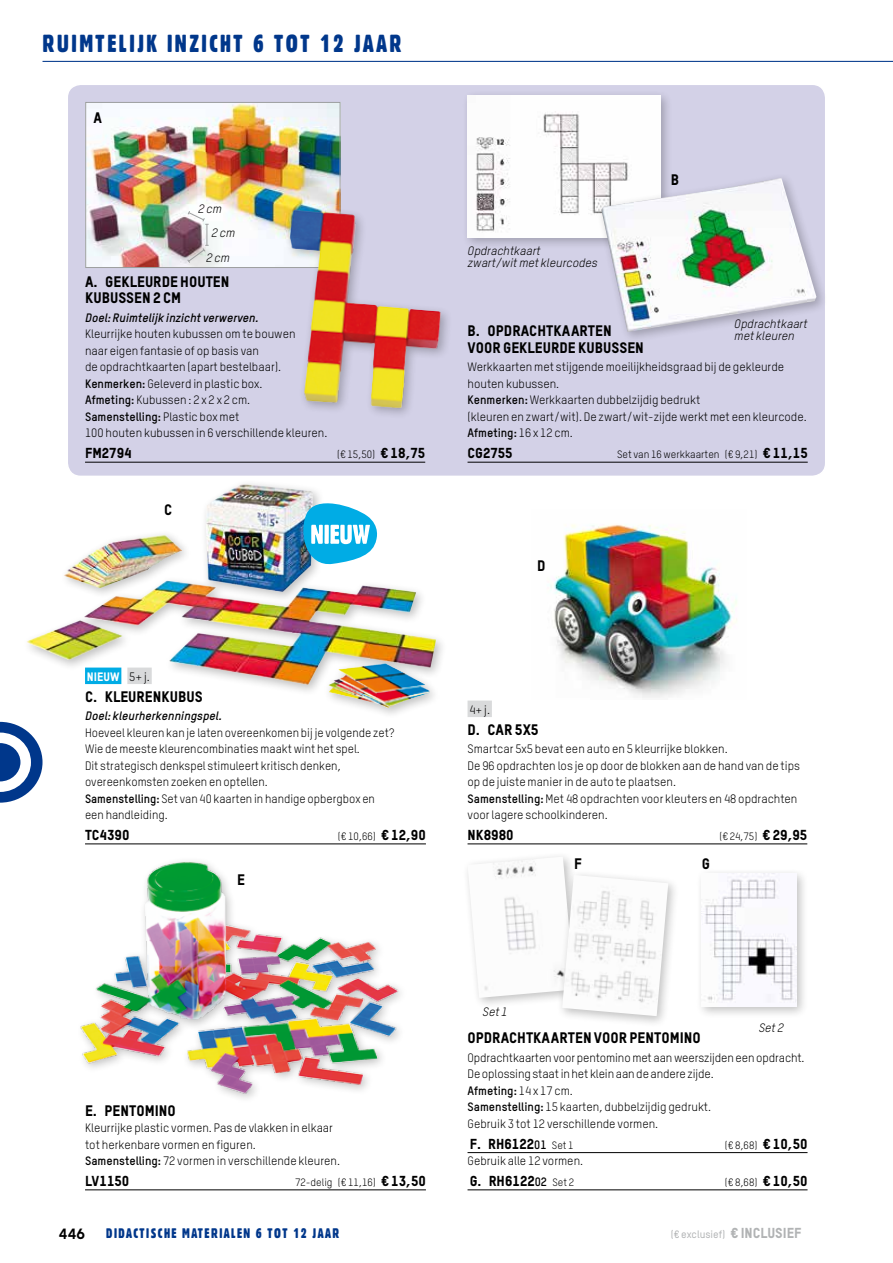
<style>
.page{position:relative;width:893px;height:1263px;background:#fff}
.page>*{position:absolute;margin:0;border:0;box-sizing:border-box;transform-origin:0 0}
.t1{font:24px "Gothic 821 Condensed BT";letter-spacing:.1em;color:#00378b}
.t2{font:15px/16.5px "TSTAR Headline";color:#000}
.t3{font:15px "Chalet Tokyo";color:#000}
.t4{font:14.25px "TSTAR Headline";color:#000}
.t5{font:13.5px "Gothic 821 Condensed BT";letter-spacing:.1em;color:#00378b}
.t6{font:12px/16.5px "TSTAR";color:#000}
.t7{font:italic 12px/12px "TSTAR";color:#000}
.t8{font:italic 700 12px "TSTAR";color:#000}
.t9{font:12px "TSTAR Headline";color:#fff}
.t10{font:10.5px "TSTAR";color:#000}
.t11{font:500 10.5px "TSTAR";color:#b1b3b4}
.s1{font-weight:700}
.s2{font-family:"TSTAR Headline";font-size:14.25px}
.s3{font-family:"TSTAR";color:#000}
.s4{font-family:"TSTAR";font-weight:700;font-size:12px}
.s5{font-family:"TSTAR";font-size:10.5px}
.s6{font-family:"TSTAR Headline";font-weight:400;font-size:14.25px}
</style>
<div class="page">
<svg style="left:0;top:722px;width:43px;height:81px"></svg>
<hr style="left:43px;top:61px;width:850px;height:1px;background:#00378b">
<img style="left:551px;top:524px;width:186px;height:174px">
<div style="left:67px;top:84px;width:759px;height:392px;background:#d3d1e7;border-radius:14px"></div>
<div style="left:67px;top:84px;width:759px;height:393px;border:2px solid #fff;border-radius:14px"></div>
<img style="left:87px;top:104px;width:251px;height:162px">
<div style="left:85px;top:102px;width:255px;height:166px;border:1px solid #9c9e9f"></div>
<svg style="left:187px;top:210px;width:22px;height:54px"></svg>
<div style="left:462px;top:90px;width:211px;height:159px;background:#000;opacity:.25"></div>
<img style="left:468px;top:96px;width:193px;height:141px">
<div style="left:596px;top:172px;width:232px;height:172px;background:#000;opacity:.25"></div>
<img style="left:601px;top:178px;width:215px;height:154px">
<img style="left:80px;top:861px;width:321px;height:238px">
<div style="left:462px;top:851px;width:124px;height:158px;background:#000;opacity:.25"></div>
<img style="left:468px;top:857px;width:106px;height:141px">
<div style="left:557px;top:869px;width:123px;height:159px;background:#000;opacity:.25"></div>
<img style="left:562px;top:875px;width:106px;height:141px">
<div style="left:696px;top:868px;width:113px;height:151px;background:#000;opacity:.25"></div>
<img style="left:702px;top:874px;width:95px;height:133px">
<hr style="left:85px;top:844px;width:341px;height:1px;background:#000">
<hr style="left:85px;top:462px;width:340px;height:1px;background:#000">
<hr style="left:468px;top:462px;width:340px;height:1px;background:#000">
<div style="left:468px;top:700px;width:24px;height:17px;background:#d9dadb"></div>
<hr style="left:468px;top:844px;width:339px;height:1px;background:#000">
<hr style="left:85px;top:1189px;width:341px;height:1px;background:#000">
<hr style="left:468px;top:1152px;width:339px;height:1px;background:#000">
<hr style="left:468px;top:1189px;width:339px;height:1px;background:#000">
<img style="left:27px;top:484px;width:409px;height:201px">
<div style="left:284px;top:204px;width:168px;height:216px;background:#000;opacity:.25"></div>
<img style="left:290px;top:210px;width:151px;height:199px">
<svg style="left:298px;top:494px;width:83px;height:73px"></svg>
<div style="left:58px;top:529px;width:135px;height:71px;background:#000;opacity:.25"></div>
<img style="left:63px;top:535px;width:119px;height:53px">
<div style="left:323px;top:657px;width:118px;height:62px;background:#000;opacity:.25"></div>
<img style="left:328px;top:663px;width:102px;height:45px">
<h1 class="t1" style="left:43px;top:29px;width:361px">RUIMTELIJK INZICHT 6 TOT 12 JAAR</h1>
<p class="t2" style="left:94px;top:109px;width:10px">A</p>
<p class="t7" style="left:198px;top:203px;width:25px">2 cm</p>
<p class="t7" style="left:212px;top:227px;width:25px">2 cm</p>
<p class="t7" style="left:206px;top:251px;width:25px">2 cm</p>
<p class="t2" style="left:85px;top:273px;width:146px">A. GEKLEURDE HOUTEN<br>KUBUSSEN 2 CM</p>
<p class="t8" style="left:85px;top:310px;width:175px">Doel: Ruimtelijk inzicht verwerven.</p>
<p class="t6" style="left:85px;top:326px;width:244px">Kleurrijke houten kubussen om te bouwen<br>naar eigen fantasie of op basis van<br>de opdrachtkaarten (apart bestelbaar).<br><span class="s1">Kenmerken:</span> Geleverd in plastic box.<br><span class="s1">Afmeting:</span> Kubussen : 2 x 2 x 2 cm.<br><span class="s1">Samenstelling:</span> Plastic box met<br>100 houten kubussen in 6 verschillende kleuren.</p>
<p class="t4" style="left:85px;top:444px;width:48px">FM2794</p>
<p class="t10" style="left:337px;top:448px;width:90px">(€ 15,50) <span class="s2">€ 18,75</span></p>
<p class="t2" style="left:164px;top:501px;width:10px">C</p>
<p class="t9" style="left:87px;top:669px;width:64px">NIEUW <span class="s3">5+ j.</span></p>
<p class="t2" style="left:85px;top:687px;width:119px">C. KLEURENKUBUS</p>
<p class="t8" style="left:85px;top:708px;width:138px">Doel: kleurherkenningspel.</p>
<p class="t6" style="left:85px;top:724px;width:311px">Hoeveel kleuren kan je laten overeenkomen bij je volgende zet?<br>Wie de meeste kleurencombinaties maakt wint het spel.<br>Dit strategisch denkspel stimuleert kritisch denken, overeenkomsten zoeken en optellen.<br><span class="s1">Samenstelling:</span> Set van 40 kaarten in handige opbergbox en een handleiding.</p>
<p class="t4" style="left:85px;top:826px;width:46px">TC4390</p>
<p class="t10" style="left:338px;top:830px;width:90px">(€ 10,66) <span class="s2">€ 12,90</span></p>
<p class="t2" style="left:237px;top:871px;width:9px">E</p>
<p class="t7" style="left:468px;top:244px;width:131px">Opdrachtkaart<br>zwart/wit met kleurcodes</p>
<p class="t2" style="left:671px;top:171px;width:10px">B</p>
<p class="t7" style="left:734px;top:317px;width:75px">Opdrachtkaart met kleuren</p>
<p class="t2" style="left:468px;top:322px;width:178px">B. OPDRACHTKAARTEN<br>VOOR GEKLEURDE KUBUSSEN</p>
<p class="t6" style="left:468px;top:359px;width:341px">Werkkaarten met stijgende moeilijkheidsgraad bij de gekleurde houten kubussen.<br><span class="s1">Kenmerken:</span> Werkkaarten dubbelzijdig bedrukt<br>(kleuren en zwart/wit). De zwart/wit-zijde werkt met een kleurcode.<br><span class="s1">Afmeting:</span> 16 x 12 cm.</p>
<p class="t4" style="left:468px;top:444px;width:47px">CG2755</p>
<p class="t10" style="left:617px;top:448px;width:192px">Set van 16 werkkaarten (€ 9,21) <span class="s2">€ 11,15</span></p>
<p class="t2" style="left:537px;top:557px;width:10px">D</p>
<p class="t6" style="left:469px;top:701px;width:22px">4+ j.</p>
<p class="t2" style="left:468px;top:720px;width:73px">D. CAR 5X5</p>
<p class="t6" style="left:468px;top:740px;width:334px">Smartcar 5x5 bevat een auto en 5 kleurrijke blokken.<br>De 96 opdrachten los je op door de blokken aan de hand van de tips op de juiste manier in de auto te plaatsen.<br><span class="s1">Samenstelling:</span> Met 48 opdrachten voor kleuters en 48 opdrachten voor lagere schoolkinderen.</p>
<p class="t4" style="left:468px;top:826px;width:48px">NK8980</p>
<p class="t10" style="left:719px;top:830px;width:89px">(€ 24,75) <span class="s2">€ 29,95</span></p>
<p class="t2" style="left:574px;top:855px;width:9px">F</p>
<p class="t2" style="left:702px;top:855px;width:10px">G</p>
<p class="t2" style="left:85px;top:1101px;width:92px">E. PENTOMINO</p>
<p class="t6" style="left:85px;top:1119px;width:257px">Kleurrijke plastic vormen. Pas de vlakken in elkaar tot herkenbare vormen en figuren.<br><span class="s1">Samenstelling:</span> 72 vormen in verschillende kleuren.</p>
<p class="t4" style="left:85px;top:1172px;width:46px">LV1150</p>
<p class="t10" style="left:295px;top:1176px;width:132px">72-delig (€ 11,16) <span class="s2">€ 13,50</span></p>
<p class="t7" style="left:483px;top:1006px;width:26px">Set 1</p>
<p class="t7" style="left:759px;top:1021px;width:26px">Set 2</p>
<p class="t2" style="left:468px;top:1029px;width:235px">OPDRACHTKAARTEN VOOR PENTOMINO</p>
<p class="t6" style="left:468px;top:1049px;width:339px">Opdrachtkaarten voor pentomino met aan weerszijden een opdracht.<br>De oplossing staat in het klein aan de andere zijde.<br><span class="s1">Afmeting:</span> 14 x 17 cm.<br><span class="s1">Samenstelling:</span> 15 kaarten, dubbelzijdig gedrukt.<br>Gebruik 3 tot 12 verschillende vormen.</p>
<p class="t4" style="left:470px;top:1135px;width:106px">F. RH6122<span class="s4">01</span> <span class="s5">Set 1</span></p>
<p class="t10" style="left:725px;top:1138px;width:84px">(€ 8,68) <span class="s2">€ 10,50</span></p>
<p class="t6" style="left:468px;top:1152px;width:117px">Gebruik alle 12 vormen.</p>
<p class="t4" style="left:470px;top:1172px;width:106px">G. RH6122<span class="s4">02</span> <span class="s5">Set 2</span></p>
<p class="t10" style="left:725px;top:1176px;width:84px">(€ 8,68) <span class="s2">€ 10,50</span></p>
<p class="t3" style="left:59px;top:1224px;width:27px">446</p>
<p class="t5" style="left:106px;top:1225px;width:235px">DIDACTISCHE MATERIALEN 6 TOT 12 JAAR</p>
<p class="t11" style="left:671px;top:1228px;width:132px">(€ exclusief) <span class="s6">€ INCLUSIEF</span></p>
</div>
